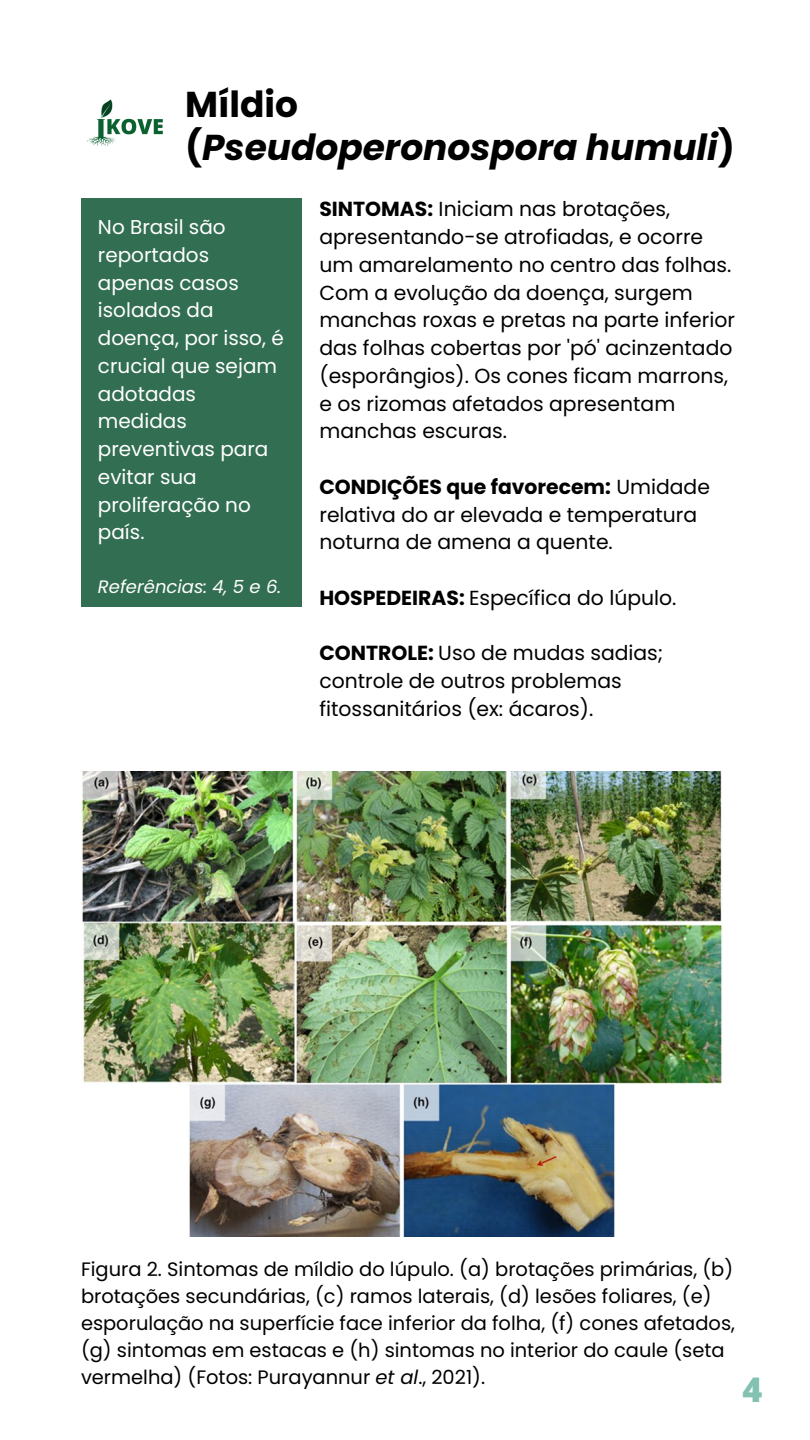
<style>
.page{position:relative;width:810px;height:1440px;background:#fff}
.page>*{position:absolute;margin:0;border:0;box-sizing:border-box;transform-origin:0 0}
.t1{font:italic 700 36px "Poppins";color:#000}
.t2{font:700 36px "Poppins";color:#000}
.t3{font:800 34px "Open Sans";color:#83c2b0}
.t4{font:20.3px/27.8px "Poppins";color:#000}
.t5{font:20px/27.8px "Poppins";color:#fff}
.t6{font:19.4px/27px "Poppins";color:#000}
.t7{font:italic 18px "Poppins";color:#fff}
.s1{font-style:normal}
.s2{font-weight:700}
.s3{font-style:italic}
</style>
<div class="page">
<img style="left:81px;top:772px;width:642px;height:464px">
<div style="left:81px;top:198px;width:220px;height:408px;background:#326e51"></div>
<img style="left:86px;top:99px;width:77px;height:47px">
<p class="t2" style="left:185px;top:79px;width:115px">Míldio</p>
<p class="t1" style="left:185px;top:122px;width:551px"><span class="s1">(</span>Pseudoperonospora humuli<span class="s1">)</span></p>
<p class="t5" style="left:98px;top:213px;width:187px">No Brasil são reportados apenas casos isolados da doença, por isso, é crucial que sejam adotadas medidas preventivas para evitar sua proliferação no país.</p>
<p class="t7" style="left:98px;top:574px;width:185px">Referências: 4, 5 e 6.</p>
<p class="t4" style="left:319px;top:195px;width:417px"><span class="s2">SINTOMAS:</span> Iniciam nas brotações, apresentando-se atrofiadas, e ocorre um amarelamento no centro das folhas.<br>Com a evolução da doença, surgem manchas roxas e pretas na parte inferior das folhas cobertas por 'pó' acinzentado (esporângios). Os cones ficam marrons, e os rizomas afetados apresentam manchas escuras.</p>
<p class="t4" style="left:319px;top:473px;width:392px"><span class="s2">CONDIÇÕES que favorecem:</span> Umidade relativa do ar elevada e temperatura noturna de amena a quente.</p>
<p class="t4" style="left:319px;top:584px;width:359px"><span class="s2">HOSPEDEIRAS:</span> Específica do lúpulo.</p>
<p class="t4" style="left:319px;top:639px;width:345px"><span class="s2">CONTROLE:</span> Uso de mudas sadias; controle de outros problemas fitossanitários (ex: ácaros).</p>
<p class="t6" style="left:81px;top:1256px;width:656px">Figura 2. Sintomas de míldio do lúpulo. (a) brotações primárias, (b) brotações secundárias, (c) ramos laterais, (d) lesões foliares, (e) esporulação na superfície face inferior da folha, (f) cones afetados, (g) sintomas em estacas e (h) sintomas no interior do caule (seta vermelha) (Fotos: Purayannur <span class="s3">et al</span>., 2021).</p>
<p class="t3" style="left:742px;top:1365px;width:21px">4</p>
</div>
